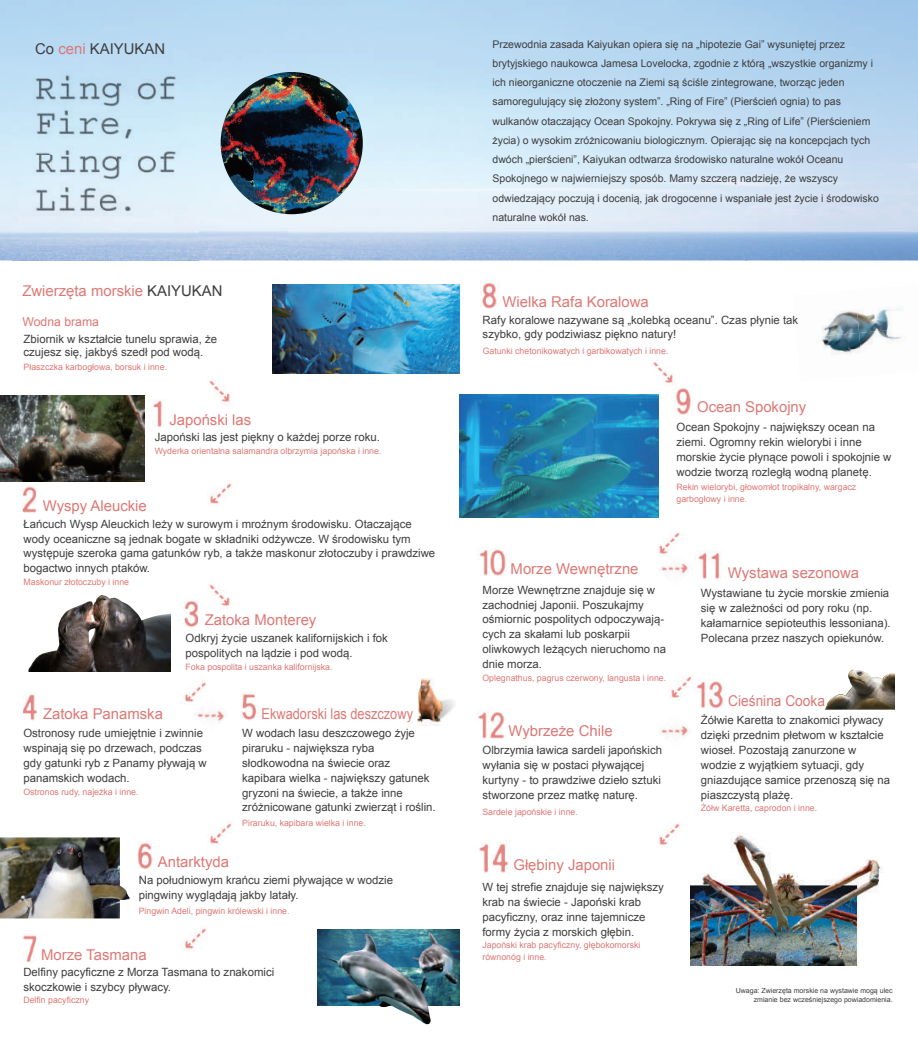
<style>
.page{position:relative;width:918px;height:1042px;background:#fff}
.page>*{position:absolute;margin:0;border:0;box-sizing:border-box;transform-origin:0 0}
.t1{font:14.88px "Arial";color:#dd7875}
.t2{font:14.88px "Arial";color:#dd7875;scale:.86 1}
.t3{font:14.88px "Arial";color:#3e3e3f}
.t4{font:14.88px "Arial";color:#dd7875;scale:.92 1}
.t5{font:12.25px "Arial";color:#dd7875}
.t6{font:11.38px/14.9px "Arial";color:#3e3e3f}
.t7{font:10.5px/19.2px "Arial";color:#3e3e3f}
.t8{font:8.75px/12.2px "Arial";color:#dd7875}
.t9{font:7px/9.6px "Arial";color:#3e3e3f;text-align:right}
.s1{color:#dd7875}
.s2{color:#3e3e3f}
</style>
<div class="page">
<img style="left:287px;top:0;width:631px;height:260px">
<img style="left:481px;top:282px;width:19px;height:27px">
<img style="left:676px;top:388px;width:17px;height:27px">
<img style="left:477px;top:547px;width:29px;height:29px">
<img style="left:695px;top:551px;width:26px;height:28px">
<img style="left:479px;top:842px;width:29px;height:31px">
<img style="left:696px;top:679px;width:27px;height:30px">
<img style="left:652px;top:360px;width:22px;height:24px">
<img style="left:658px;top:532px;width:22px;height:23px">
<img style="left:670px;top:676px;width:22px;height:23px">
<img style="left:659px;top:822px;width:23px;height:26px">
<img style="left:659px;top:563px;width:29px;height:11px">
<svg style="left:669px;top:551px;width:11px;height:4px"></svg>
<img style="left:659px;top:725px;width:29px;height:11px">
<img style="left:459px;top:395px;width:199px;height:123px">
<img style="left:822px;top:310px;width:33px;height:23px">
<img style="left:855px;top:307px;width:47px;height:26px">
<img style="left:821px;top:333px;width:38px;height:22px">
<img style="left:859px;top:328px;width:43px;height:24px">
<img style="left:478px;top:711px;width:26px;height:28px">
<img style="left:825px;top:670px;width:69px;height:39px">
<img style="left:690px;top:834px;width:193px;height:131px">
<img style="left:199px;top:65px;width:88px;height:195px">
<img style="left:221px;top:72px;width:142px;height:142px;border-radius:50%">
<img style="left:12px;top:103px;width:1px;height:157px">
<img style="left:198px;top:51px;width:1px;height:209px">
<img style="left:13px;top:51px;width:185px;height:210px">
<img style="left:272px;top:284px;width:187px;height:90px">
<img style="left:0;top:396px;width:145px;height:85px">
<img style="left:317px;top:929px;width:142px;height:76px">
<img style="left:120px;top:885px;width:10px;height:15px">
<img style="left:28px;top:594px;width:142px;height:78px">
<img style="left:152px;top:400px;width:10px;height:27px">
<img style="left:241px;top:693px;width:16px;height:27px">
<img style="left:137px;top:841px;width:16px;height:28px">
<img style="left:22px;top:934px;width:15px;height:28px">
<img style="left:23px;top:694px;width:14px;height:27px">
<img style="left:184px;top:599px;width:15px;height:28px">
<img style="left:209px;top:584px;width:22px;height:23px">
<img style="left:208px;top:379px;width:23px;height:24px">
<img style="left:209px;top:482px;width:24px;height:22px">
<img style="left:209px;top:822px;width:24px;height:22px">
<img style="left:184px;top:681px;width:22px;height:21px">
<img style="left:184px;top:927px;width:22px;height:23px">
<img style="left:193px;top:696px;width:32px;height:26px">
<svg style="left:203px;top:700px;width:4px;height:5px"></svg>
<img style="left:417px;top:678px;width:38px;height:47px">
<img style="left:317px;top:934px;width:114px;height:90px">
<img style="left:22px;top:486px;width:15px;height:27px">
<h1 class="t3" style="left:35px;top:40px;width:131px">Co <span class="s1">ceni</span> KAIYUKAN</h1>
<h1 class="t1" style="left:22px;top:282px;width:202px">Zwierzęta morskie <span class="s2">KAIYUKAN</span></h1>
<p class="t5" style="left:22px;top:315px;width:78px">Wodna brama</p>
<p class="t6" style="left:24px;top:333px;width:195px;line-height:13.1px">Zbiornik w kształcie tunelu sprawia, że czujesz się, jakbyś szedł pod wodą.</p>
<p class="t8" style="left:24px;top:361px;width:145px">Płaszczka karbogłowa, borsuk i inne.</p>
<h1 class="t1" style="left:169px;top:411px;width:83px">Japoński las</h1>
<p class="t6" style="left:155px;top:430px;width:227px">Japoński las jest piękny o każdej porze roku.</p>
<p class="t8" style="left:155px;top:445px;width:228px">Wyderka orientalna salamandra olbrzymia japońska i inne.</p>
<h1 class="t1" style="left:43px;top:498px;width:106px">Wyspy Aleuckie</h1>
<p class="t6" style="left:24px;top:516px;width:413px">Łańcuch Wysp Aleuckich leży w surowym i mroźnym środowisku. Otaczające wody oceaniczne są jednak bogate w składniki odżywcze. W środowisku tym występuje szeroka gama gatunków ryb, a także maskonur złotoczuby i prawdziwe bogactwo innych ptaków.</p>
<p class="t8" style="left:24px;top:575px;width:107px">Maskonur złotoczuby i inne</p>
<h1 class="t1" style="left:205px;top:612px;width:113px">Zatoka Monterey</h1>
<p class="t6" style="left:186px;top:630px;width:204px">Odkryj życie uszanek kalifornijskich i fok pospolitych na lądzie i pod wodą.</p>
<p class="t8" style="left:186px;top:660px;width:148px">Foka pospolita i uszanka kalifornijska.</p>
<h1 class="t1" style="left:43px;top:705px;width:121px">Zatoka Panamska</h1>
<p class="t6" style="left:23px;top:725px;width:185px">Ostronosy rude umiejętnie i zwinnie wspinają się po drzewach, podczas gdy gatunki ryb z Panamy pływają w panamskich wodach.</p>
<p class="t8" style="left:23px;top:785px;width:117px">Ostronos rudy, najeżka i inne.</p>
<h1 class="t2" style="left:261px;top:705px;width:178px">Ekwadorski las deszczowy</h1>
<p class="t6" style="left:242px;top:725px;width:195px">W wodach lasu deszczowego żyje piraruku - największa ryba słodkowodna na świecie oraz kapibara wielka - największy gatunek gryzoni na świecie, a także inne zróżnicowane gatunki zwierząt i roślin.</p>
<p class="t8" style="left:242px;top:816px;width:125px">Piraruku, kapibara wielka i inne.</p>
<h1 class="t1" style="left:158px;top:853px;width:73px">Antarktyda</h1>
<p class="t8" style="left:139px;top:904px;width:152px">Pingwin Adeli, pingwin królewski i inne.</p>
<p class="t6" style="left:139px;top:873px;width:256px">Na południowym krańcu ziemi pływające w wodzie pingwiny wyglądają jakby latały.</p>
<h1 class="t1" style="left:41px;top:946px;width:107px">Morze Tasmana</h1>
<p class="t6" style="left:23px;top:964px;width:252px">Delfiny pacyficzne z Morza Tasmana to znakomici skoczkowie i szybcy pływacy.</p>
<p class="t8" style="left:23px;top:994px;width:67px">Delfin pacyficzny</p>
<p class="t7" style="left:492px;top:34px;width:388px">Przewodnia zasada Kaiyukan opiera się na „hipotezie Gai” wysuniętej przez brytyjskiego naukowca Jamesa Lovelocka, zgodnie z którą „wszystkie organizmy i ich nieorganiczne otoczenie na Ziemi są ściśle zintegrowane, tworząc jeden samoregulujący się złożony system”. „Ring of Fire” (Pierścień ognia) to pas wulkanów otaczający Ocean Spokojny. Pokrywa się z „Ring of Life” (Pierścieniem życia) o wysokim zróżnicowaniu biologicznym. Opierając się na koncepcjach tych dwóch „pierścieni”, Kaiyukan odtwarza środowisko naturalne wokół Oceanu Spokojnego w najwierniejszy sposób. Mamy szczerą nadzieję, że wszyscy odwiedzający poczują i docenią, jak drogocenne i wspaniałe jest życie i środowisko naturalne wokół nas.</p>
<h1 class="t1" style="left:502px;top:294px;width:148px">Wielka Rafa Koralowa</h1>
<p class="t6" style="left:483px;top:312px;width:317px">Rafy koralowe nazywane są „kolebką oceanu”. Czas płynie tak szybko, gdy podziwiasz piękno natury!</p>
<p class="t8" style="left:483px;top:345px;width:187px">Gatunki chetonikowatych i garbikowatych i inne.</p>
<h1 class="t1" style="left:697px;top:399px;width:111px">Ocean Spokojny</h1>
<p class="t6" style="left:676px;top:420px;width:216px">Ocean Spokojny - największy ocean na ziemi. Ogromny rekin wielorybi i inne morskie życie płynące powoli i spokojnie w wodzie tworzą rozległą wodną planetę.</p>
<p class="t8" style="left:676px;top:481px;width:181px">Rekin wielorybi, głowomłot tropikalny, wargacz garbogłowy i inne.</p>
<h1 class="t1" style="left:510px;top:560px;width:129px">Morze Wewnętrzne</h1>
<p class="t6" style="left:482px;top:582px;width:185px">Morze Wewnętrzne znajduje się w zachodniej Japonii. Poszukajmy ośmiornic pospolitych odpoczywają&shy;cych za skałami lub poskarpii oliwkowych leżących nieruchomo na dnie morza.</p>
<p class="t6" style="left:701px;top:586px;width:191px">Wystawiane tu życie morskie zmienia się w zależności od pory roku (np. kałamarnice sepioteuthis lessoniana).<br>Polecana przez naszych opiekunów.</p>
<h1 class="t1" style="left:728px;top:564px;width:133px">Wystawa sezonowa</h1>
<p class="t8" style="left:482px;top:672px;width:185px">Oplegnathus, pagrus czerwony, langusta i inne.</p>
<h1 class="t1" style="left:508px;top:723px;width:106px">Wybrzeże Chile</h1>
<p class="t6" style="left:482px;top:743px;width:181px">Olbrzymia ławica sardeli japońskich wyłania się w postaci pływającej kurtyny - to prawdziwe dzieło sztuki stworzone przez matkę naturę.</p>
<p class="t8" style="left:482px;top:805px;width:97px">Sardele japońskie i inne.</p>
<h1 class="t1" style="left:513px;top:857px;width:103px">Głębiny Japonii</h1>
<p class="t6" style="left:482px;top:880px;width:183px">W tej strefie znajduje się największy krab na świecie - Japoński krab pacyficzny, oraz inne tajemnicze formy życia z morskich głębin.</p>
<p class="t8" style="left:482px;top:938px;width:159px">Japoński krab pacyficzny, głębokomorski równonóg i inne.</p>
<h1 class="t4" style="left:728px;top:693px;width:107px">Cieśnina Cooka</h1>
<p class="t6" style="left:701px;top:713px;width:191px">Żółwie Karetta to znakomici pływacy dzięki przednim płetwom w kształcie wioseł. Pozostają zanurzone w wodzie z wyjątkiem sytuacji, gdy gniazdujące samice przenoszą się na piaszczystą plażę.</p>
<p class="t8" style="left:701px;top:802px;width:118px">Żółw Karetta, caprodon i inne.</p>
<p class="t9" style="left:736px;top:985px;width:158px">Uwaga: Zwierzęta morskie na wystawie mogą ulec zmianie bez wcześniejszego powiadomienia.</p>
</div>
